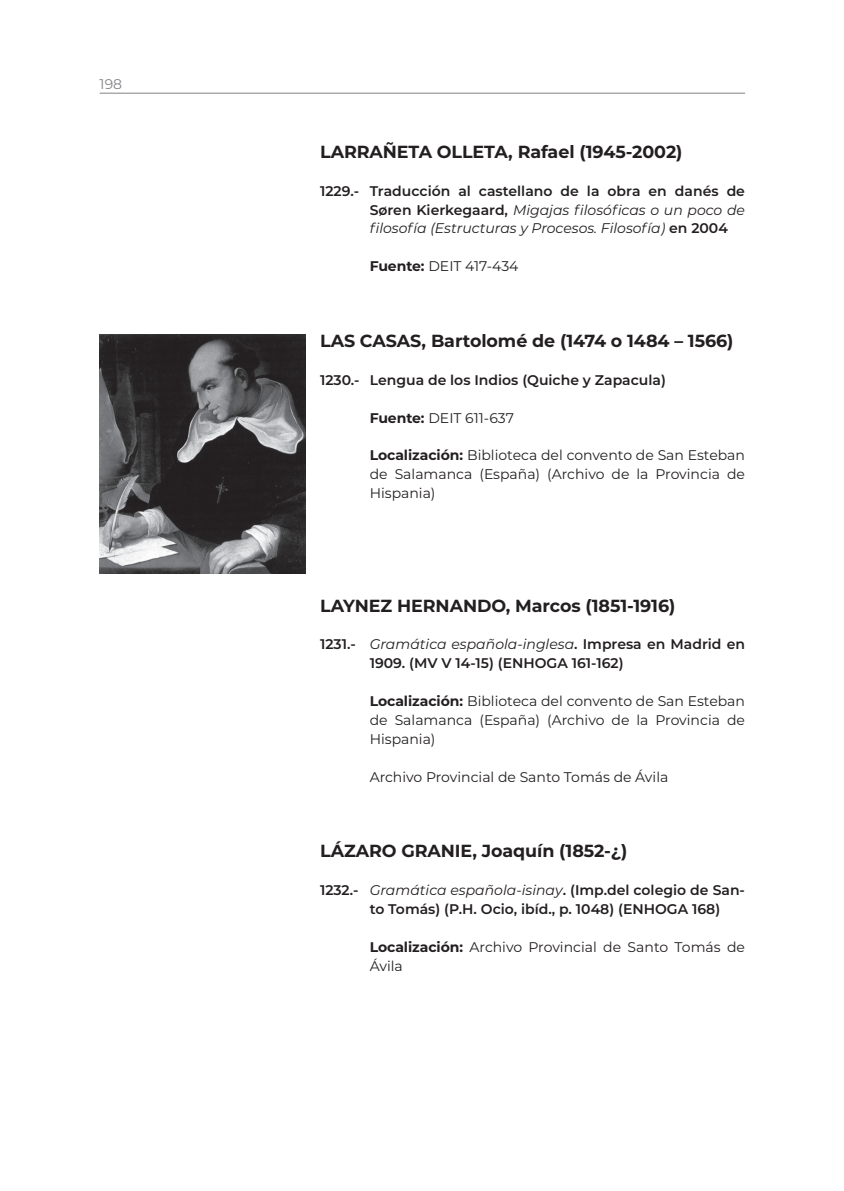
<style>
.page{position:relative;width:844px;height:1191px;background:#fff}
.page>*{position:absolute;margin:0;border:0;box-sizing:border-box;transform-origin:0 0}
.t1{font:700 17.5px "Montserrat";letter-spacing:-.005em;color:#231f20}
.t2{font:600 14px/18.9px "Montserrat";color:#231f20}
.t3{font:14px/18.9px "Montserrat";color:#231f20;text-align:justify}
.t4{font:14px "Montserrat";color:#808285}
.s1{font-weight:400;font-style:italic}
.s2{font-weight:700}
</style>
<div class="page">
<hr style="left:100px;top:93px;width:644px;height:1px;background:#808285">
<img style="left:100px;top:335px;width:205px;height:238px">
<p class="t4" style="left:100px;top:75px;width:24px">198</p>
<p class="t1" style="left:320px;top:139px;width:364px">LARRAÑETA OLLETA, Rafael (1945-2002)</p>
<p class="t2" style="left:369px;top:181px;width:376px;text-align:justify;text-indent:-50px">1229.- Traducción al castellano de la obra en danés de Søren Kierkegaard, <span class="s1">Migajas filosóficas o un poco de filosofía (Estructuras y Procesos. Filosofía)</span> en 2004</p>
<p class="t3" style="left:369px;top:256px;width:150px"><span class="s2">Fuente:</span> DEIT 417-434</p>
<p class="t1" style="left:320px;top:328px;width:415px">LAS CASAS, Bartolomé de (1474 o 1484 – 1566)</p>
<p class="t2" style="left:320px;top:370px;width:347px">1230.- Lengua de los Indios (Quiche y Zapacula)</p>
<p class="t3" style="left:369px;top:407px;width:146px"><span class="s2">Fuente:</span> DEIT 611-637</p>
<p class="t3" style="left:369px;top:445px;width:377px"><span class="s2">Localización:</span> Biblioteca del convento de San Esteban de Salamanca (España) (Archivo de la Provincia de Hispania)</p>
<p class="t1" style="left:320px;top:593px;width:356px">LAYNEZ HERNANDO, Marcos (1851-1916)</p>
<p class="t2" style="left:369px;top:634px;width:377px;text-indent:-50px">1231.- <span class="s1">Gramática española-inglesa</span>. Impresa en Madrid en<br>1909. (MV V 14-15) (ENHOGA 161-162)</p>
<p class="t3" style="left:369px;top:691px;width:377px"><span class="s2">Localización:</span> Biblioteca del convento de San Esteban de Salamanca (España) (Archivo de la Provincia de Hispania)</p>
<p class="t3" style="left:369px;top:767px;width:300px">Archivo Provincial de Santo Tomás de Ávila</p>
<p class="t1" style="left:320px;top:838px;width:309px">LÁZARO GRANIE, Joaquín (1852-¿)</p>
<p class="t2" style="left:369px;top:880px;width:376px;text-indent:-50px">1232.- <span class="s1">Gramática española-isinay</span>. (Imp.del colegio de San&shy;to Tomás) (P.H. Ocio, ibíd., p. 1048) (ENHOGA 168)</p>
<p class="t3" style="left:369px;top:937px;width:376px"><span class="s2">Localización:</span> Archivo Provincial de Santo Tomás de<br>Ávila</p>
</div>
